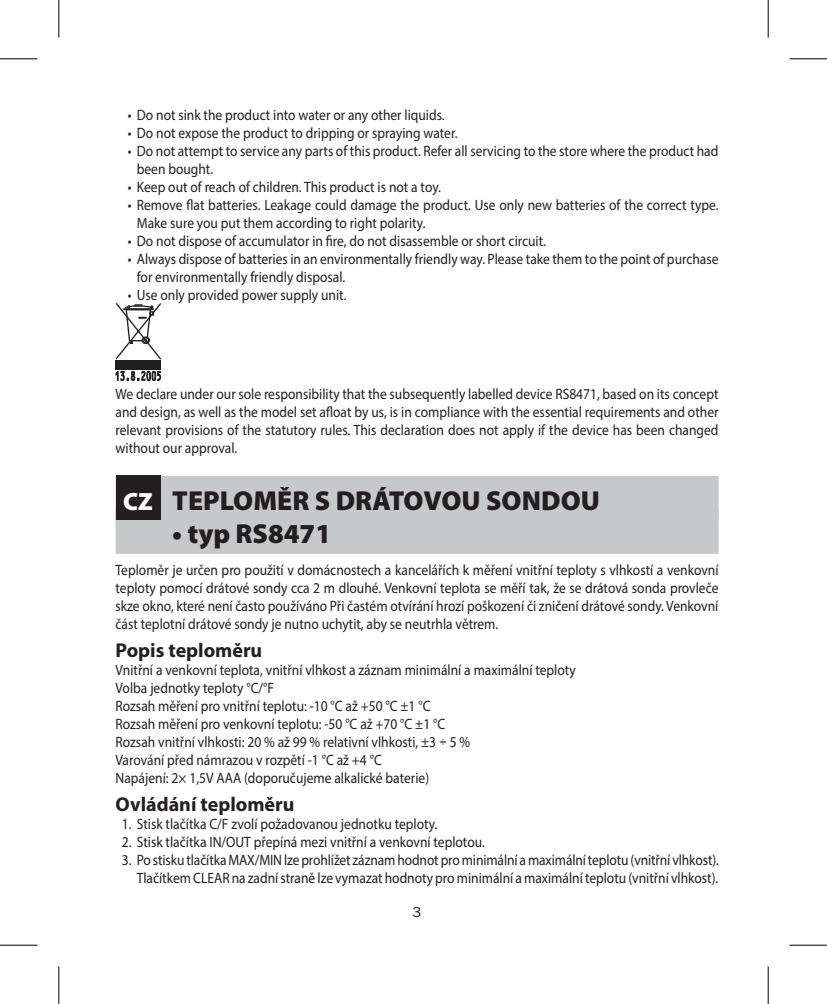
<style>
.page{position:relative;width:827px;height:1004px;background:#fff}
.page>*{position:absolute;margin:0;border:0;box-sizing:border-box;transform-origin:0 0}
.t1{font:900 27.5px "Myriad Pro";color:#231f20}
.t2{font:900 25px "Myriad Pro";color:#fff}
.t3{font:700 20px "Myriad Pro";color:#231f20}
.t4{font:15px/18px "Myriad Pro";color:#231f20;scale:.9 1}
.t5{font:15px "Franklin Got Itc TEE";color:#231f20}
.s1{font-family:"Franklin Gothic"}
</style>
<div class="page">
<svg style="left:115px;top:303px;width:46px;height:58px"></svg>
<div style="left:116px;top:360px;width:45px;height:9px;background:#231f20"></div>
<svg style="left:115px;top:369px;width:46px;height:12px"></svg>
<div style="left:115px;top:476px;width:603px;height:45px;background:#c7c8ca"></div>
<div style="left:115px;top:509px;width:603px;height:45px;background:#c7c8ca"></div>
<div style="left:115px;top:475px;width:45px;height:45px;background:#231f20"></div>
<hr style="left:0;top:58px;width:38px;height:1px;background:#000">
<hr style="left:789px;top:58px;width:37px;height:1px;background:#000">
<hr style="left:0;top:944px;width:38px;height:1px;background:#000">
<hr style="left:789px;top:944px;width:37px;height:1px;background:#000">
<hr style="left:58px;top:0;width:1px;height:38px;background:#000">
<hr style="left:58px;top:966px;width:1px;height:37px;background:#000">
<hr style="left:767px;top:0;width:1px;height:38px;background:#000">
<hr style="left:767px;top:966px;width:1px;height:37px;background:#000">
<p class="t4" style="left:128px;top:105px;width:353px">• Do not sink the product into water or any other liquids.</p>
<p class="t4" style="left:128px;top:123px;width:368px">• Do not expose the product to dripping or spraying water.</p>
<p class="t4" style="left:137px;top:141px;width:647px;text-indent:-9px">• Do not attempt to service any parts of this product. Refer all servicing to the store where the product had been bought.</p>
<p class="t4" style="left:128px;top:177px;width:349px">• Keep out of reach of children. This product is not a toy.</p>
<p class="t4" style="left:137px;top:195px;width:647px;text-indent:-9px">• Remove flat batteries. Leakage could damage the product. Use only new batteries of the correct type.<br>Make sure you put them according to right polarity.</p>
<p class="t4" style="left:128px;top:231px;width:466px">• Do not dispose of accumulator in fire, do not disassemble or short circuit.</p>
<p class="t4" style="left:137px;top:249px;width:647px;text-indent:-9px">• Always dispose of batteries in an environmentally friendly way. Please take them to the point of purchase for environmentally friendly disposal.</p>
<p class="t4" style="left:128px;top:285px;width:244px">• Use only provided power supply unit.</p>
<p class="t4" style="left:115px;top:384px;width:671px;text-align:justify">We declare under our sole responsibility that the subsequently labelled device RS8471, based on its concept and design, as well as the model set afloat by us, is in compliance with the essential requirements and other relevant provisions of the statutory rules. This declaration does not apply if the device has been changed without our approval.</p>
<h1 class="t1" style="left:172px;top:482px;width:429px">TEPLOMĚR S DRÁTOVOU SONDOU</h1>
<h1 class="t1" style="left:172px;top:515px;width:160px">• typ RS8471</h1>
<p class="t4" style="left:115px;top:561px;width:671px;text-align:justify">Teploměr je určen pro použití v domácnostech a kancelářích k měření vnitřní teploty s vlhkostí a venkovní teploty pomocí drátové sondy cca 2 m dlouhé. Venkovní teplota se měří tak, že se drátová sonda provleče skze okno, které není často používáno Při častém otvírání hrozí poškození či zničení drátové sondy. Venkovní část teplotní drátové sondy je nutno uchytit, aby se neutrhla větrem.</p>
<h3 class="t3" style="left:115px;top:637px;width:148px">Popis teploměru</h3>
<p class="t4" style="left:115px;top:660px;width:512px">Vnitřní a venkovní teplota, vnitřní vlhkost a záznam minimální a maximální teploty Volba jednotky teploty °C/°F<br>Rozsah měření pro vnitřní teplotu: -10 °C až +50 °C ±1 °C<br>Rozsah měření pro venkovní teplotu: -50 °C až +70 °C ±1 °C<br>Rozsah vnitřní vlhkosti: 20 % až 99 % relativní vlhkosti, ±3 <span class="s1">÷</span> 5 %<br>Varování před námrazou v rozpětí -1 °C až +4 °C<br>Napájení: 2× 1,5V AAA (doporučujeme alkalické baterie)</p>
<h3 class="t3" style="left:115px;top:790px;width:180px">Ovládání teploměru</h3>
<p class="t4" style="left:122px;top:814px;width:352px">1. Stisk tlačítka C/F zvolí požadovanou jednotku teploty.</p>
<p class="t4" style="left:122px;top:832px;width:405px">2. Stisk tlačítka IN/OUT přepíná mezi vnitřní a venkovní teplotou.</p>
<p class="t4" style="left:122px;top:850px;width:664px;text-align:right">3. Po stisku tlačítka MAX/MIN lze prohlížet záznam hodnot pro minimální a maximální teplotu (vnitřní vlhkost).<br>Tlačítkem CLEAR na zadní straně lze vymazat hodnoty pro minimální a maximální teplotu (vnitřní vlhkost).</p>
<h2 class="t2" style="left:123px;top:484px;width:31px">CZ</h2>
<p class="t5" style="left:412px;top:903px;width:10px">3</p>
</div>
